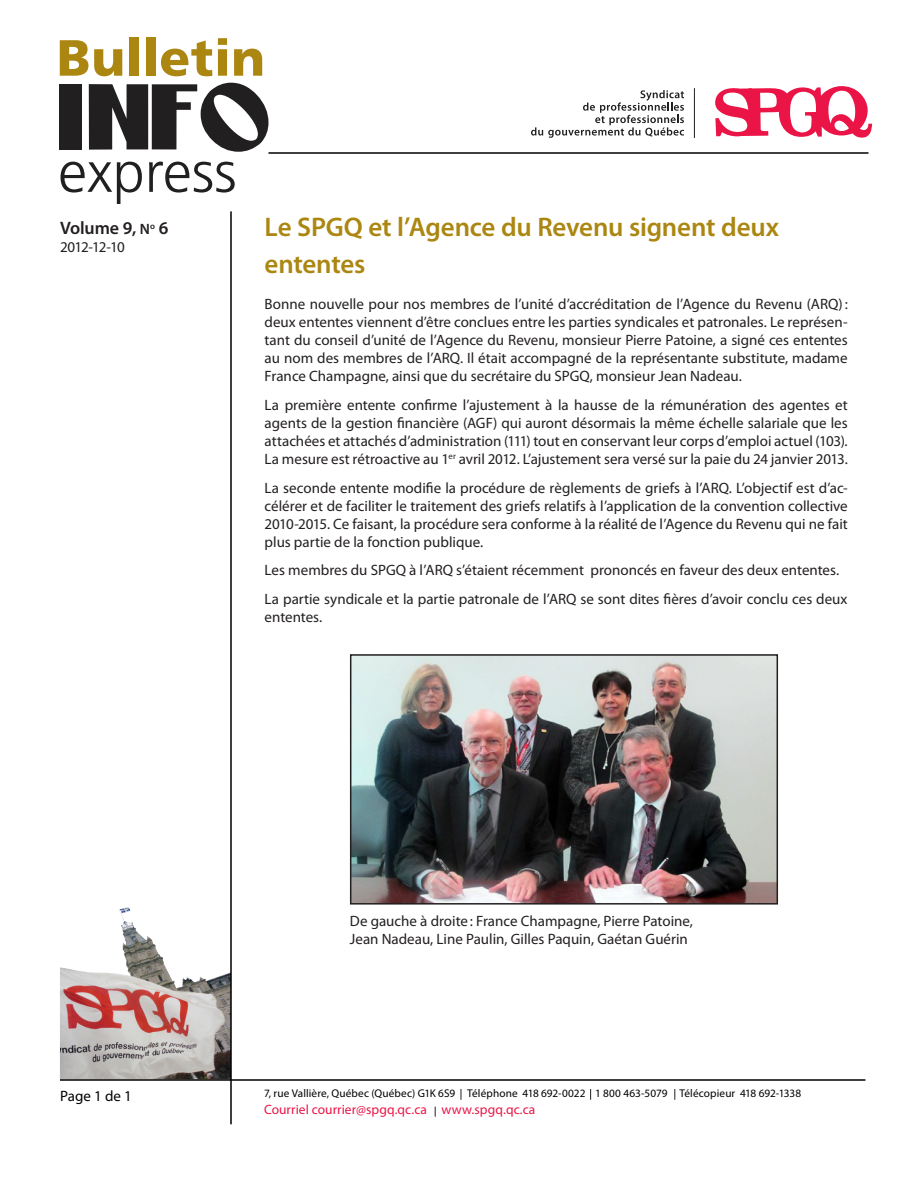
<style>
.page{position:relative;width:918px;height:1188px;background:#fff}
.page>*{position:absolute;margin:0;border:0;box-sizing:border-box;transform-origin:0 0}
.Titre_ocre_-_Myriad{font:600 27px "Myriad Pro";letter-spacing:-.01em;color:#ab8712}
.t1{font:600 18px "Myriad Pro";letter-spacing:-.005em;color:#231f20}
.Corps_du_texte_-_Myr{font:15px/18px "Myriad Pro";color:#231f20;text-align:justify}
.Corps_du_texte_-_Myr-2{font:15px "Myriad Pro";color:#000}
.t2{font:13.5px "Myriad Pro";letter-spacing:.005em;color:#eb1447}
.t3{font:11.25px "Myriad Pro";letter-spacing:.01em;color:#000}
.s1{font-size:15px}
</style>
<div class="page">
<img style="left:60px;top:908px;width:170px;height:171px">
<svg style="left:715px;top:86px;width:158px;height:52px"></svg>
<svg style="left:531px;top:90px;width:153px;height:48px"></svg>
<hr style="left:694px;top:88px;width:1px;height:50px;background:#211f1f">
<div style="left:60px;top:84px;width:22px;height:65px;background:#211f1f"></div>
<svg style="left:89px;top:83px;width:179px;height:69px"></svg>
<svg style="left:61px;top:162px;width:81px;height:42px"></svg>
<svg style="left:149px;top:162px;width:86px;height:31px"></svg>
<svg style="left:60px;top:40px;width:28px;height:36px"></svg>
<svg style="left:94px;top:49px;width:28px;height:27px"></svg>
<div style="left:129px;top:38px;width:10px;height:38px;background:#ab8712"></div>
<div style="left:146px;top:38px;width:9px;height:38px;background:#ab8712"></div>
<svg style="left:161px;top:40px;width:51px;height:36px"></svg>
<svg style="left:218px;top:38px;width:9px;height:38px"></svg>
<svg style="left:234px;top:49px;width:28px;height:27px"></svg>
<hr style="left:230px;top:211px;width:2px;height:913px;background:#000">
<hr style="left:268px;top:152px;width:600px;height:2px;background:#000">
<hr style="left:60px;top:1079px;width:805px;height:2px;background:#000">
<img style="left:353px;top:657px;width:422px;height:245px">
<div style="left:350px;top:654px;width:428px;height:251px;border:2px solid #231f20"></div>
<p class="t1" style="left:60px;top:217px;width:110px">Volume 9, <span class="s1">N</span><sup>o</sup> 6</p>
<p class="Corps_du_texte_-_Myr" style="left:60px;top:238px;width:66px">2012-12-10</p>
<p class="Titre_ocre_-_Myriad" style="left:265px;top:210px;width:516px">Le SPGQ et l’Agence du Revenu signent deux</p>
<p class="Titre_ocre_-_Myriad" style="left:265px;top:246px;width:102px">ententes</p>
<p class="Corps_du_texte_-_Myr" style="left:265px;top:295px;width:585px">Bonne nouvelle pour nos membres de l’unité d’accréditation de l’Agence du Revenu (ARQ): deux ententes viennent d’être conclues entre les parties syndicales et patronales. Le représen&shy;tant du conseil d’unité de l’Agence du Revenu, monsieur Pierre Patoine, a signé ces ententes au nom des membres de l’ARQ. Il était accompagné de la représentante substitute, madame France Champagne, ainsi que du secrétaire du SPGQ, monsieur Jean Nadeau.</p>
<p class="Corps_du_texte_-_Myr" style="left:265px;top:396px;width:585px">La première entente confirme l’ajustement à la hausse de la rémunération des agentes et agents de la gestion financière (AGF) qui auront désormais la même échelle salariale que les attachées et attachés d’administration (111) tout en conservant leur corps d’emploi actuel (103).<br>La mesure est rétroactive au 1<sup>er</sup> avril 2012. L’ajustement sera versé sur la paie du 24 janvier 2013.</p>
<p class="Corps_du_texte_-_Myr" style="left:265px;top:478px;width:585px">La seconde entente modifie la procédure de règlements de griefs à l’ARQ. L’objectif est d’ac&shy;célérer et de faciliter le traitement des griefs relatifs à l’application de la convention collective 2010-2015. Ce faisant, la procédure sera conforme à la réalité de l’Agence du Revenu qui ne fait plus partie de la fonction publique.</p>
<p class="Corps_du_texte_-_Myr" style="left:265px;top:561px;width:576px">Les membres du SPGQ à l’ARQ s’étaient récemment prononcés en faveur des deux ententes.</p>
<p class="Corps_du_texte_-_Myr" style="left:265px;top:590px;width:585px">La partie syndicale et la partie patronale de l’ARQ se sont dites fières d’avoir conclu ces deux ententes.</p>
<p class="Corps_du_texte_-_Myr-2" style="left:60px;top:1086px;width:73px">Page 1 de 1</p>
<p class="Corps_du_texte_-_Myr" style="left:350px;top:912px;width:345px">De gauche à droite: France Champagne, Pierre Patoine,</p>
<p class="Corps_du_texte_-_Myr" style="left:350px;top:930px;width:339px">Jean Nadeau, Line Paulin, Gilles Paquin, Gaétan Guérin</p>
<p class="t3" style="left:264px;top:1087px;width:539px">7, rue Vallière, Québec (Québec) G1K 6S9 Téléphone 418 692-0022 1 800 463-5079 Télécopieur 418 692-1338</p>
<p class="t2" style="left:264px;top:1101px;width:273px">Courriel courrier@spgq.qc.ca www.spgq.qc.ca</p>
</div>
